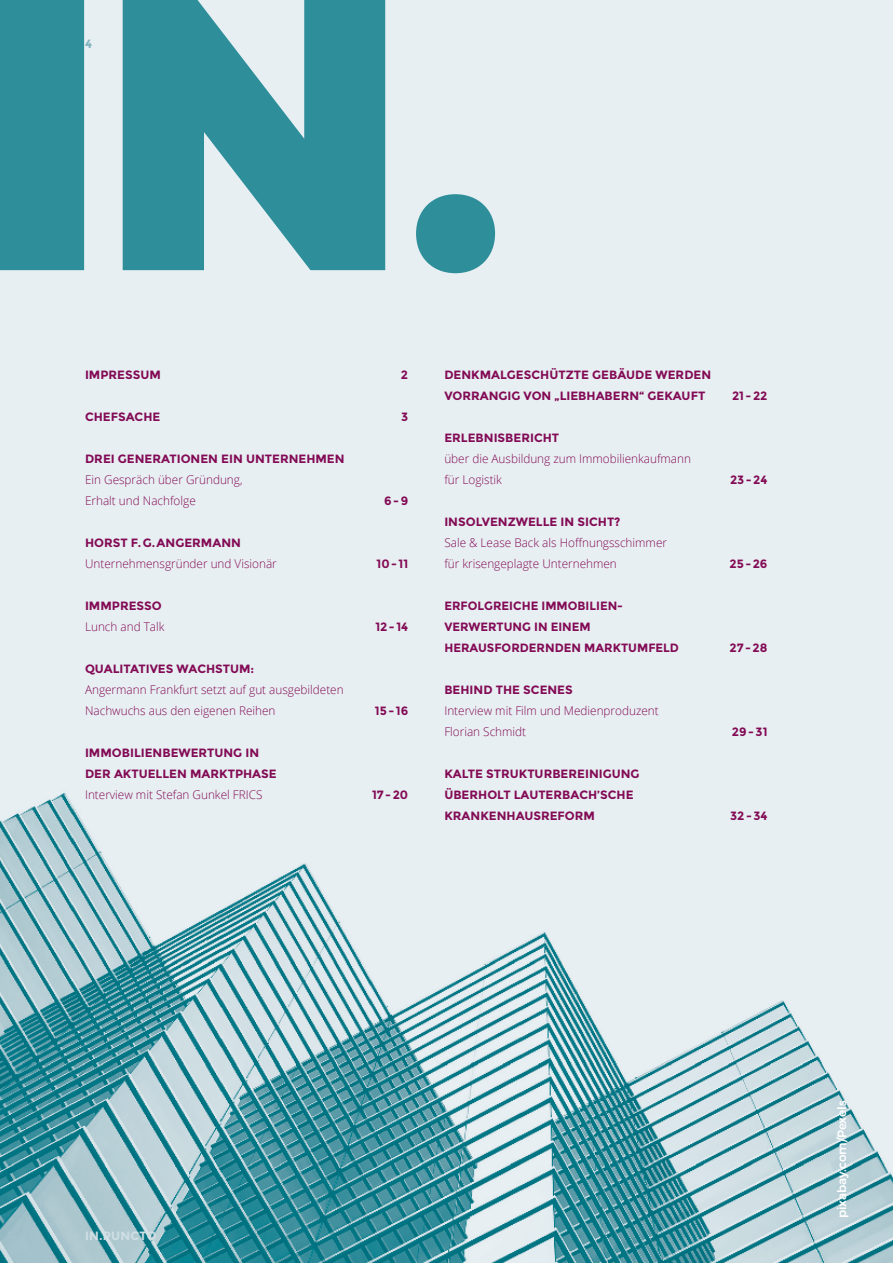
<style>
.page{position:relative;width:893px;height:1263px;background:#e7eff2}
.page>*{position:absolute;margin:0;border:0;box-sizing:border-box;transform-origin:0 0}
.t1{font:700 12px/21px "Montserrat";color:#830a55}
.t2{font:300 12px/21px "Open Sans";color:#830a55}
.t3{font:500 12px "Montserrat";color:#fff}
.t4{font:700 12px "Montserrat";letter-spacing:.02em;color:#cfdfe4}
.t5{font:700 12px "Montserrat";color:#81b3bd}
</style>
<div class="page">
<img style="left:0;top:793px;width:893px;height:470px">
<svg style="left:0;top:0;width:495px;height:273px;fill:#2e8f9b"></svg>
<p class="t5" style="left:85px;top:37px;width:9px">4</p>
<p class="t1" style="left:85px;top:364px;width:77px">IMPRESSUM</p>
<p class="t1" style="left:401px;top:364px;width:9px">2</p>
<p class="t1" style="left:85px;top:406px;width:77px">CHEFSACHE</p>
<p class="t1" style="left:401px;top:406px;width:9px">3</p>
<p class="t1" style="left:85px;top:448px;width:261px">DREI GENERATIONEN EIN UNTERNEHMEN</p>
<p class="t2" style="left:85px;top:469px;width:159px">Ein Gespräch über Gründung,<br>Erhalt und Nachfolge</p>
<p class="t1" style="left:384px;top:490px;width:25px">6-9</p>
<p class="t1" style="left:85px;top:532px;width:157px">HORST F.G.ANGERMANN</p>
<p class="t2" style="left:85px;top:553px;width:193px">Unternehmensgründer und Visionär</p>
<p class="t1" style="left:377px;top:553px;width:33px">10-11</p>
<p class="t1" style="left:85px;top:595px;width:78px">IMMPRESSO</p>
<p class="t2" style="left:85px;top:616px;width:81px">Lunch and Talk</p>
<p class="t1" style="left:375px;top:616px;width:34px">12-14</p>
<p class="t1" style="left:85px;top:658px;width:171px">QUALITATIVES WACHSTUM:</p>
<p class="t2" style="left:85px;top:679px;width:260px">Angermann Frankfurt setzt auf gut ausgebildeten</p>
<p class="t2" style="left:85px;top:700px;width:192px">Nachwuchs aus den eigenen Reihen</p>
<p class="t1" style="left:375px;top:700px;width:35px">15-16</p>
<p class="t1" style="left:85px;top:742px;width:193px">IMMOBILIENBEWERTUNG IN<br>DER AKTUELLEN MARKTPHASE</p>
<p class="t2" style="left:85px;top:784px;width:179px">Interview mit Stefan Gunkel FRICS</p>
<p class="t1" style="left:372px;top:784px;width:38px">17-20</p>
<p class="t1" style="left:444px;top:364px;width:268px">DENKMALGESCHÜTZTE GEBÄUDE WERDEN</p>
<p class="t1" style="left:444px;top:385px;width:262px">VORRANGIG VON „LIEBHABERN“ GEKAUFT</p>
<p class="t1" style="left:732px;top:385px;width:37px">21-22</p>
<p class="t1" style="left:444px;top:427px;width:116px">ERLEBNISBERICHT</p>
<p class="t2" style="left:444px;top:448px;width:248px">über die Ausbildung zum Immobilienkaufmann</p>
<p class="t2" style="left:444px;top:469px;width:59px">für Logistik</p>
<p class="t1" style="left:730px;top:469px;width:39px">23-24</p>
<p class="t1" style="left:444px;top:511px;width:178px">INSOLVENZWELLE IN SICHT?</p>
<p class="t2" style="left:444px;top:532px;width:224px">Sale &amp; Lease Back als Hoffnungsschimmer</p>
<p class="t2" style="left:444px;top:553px;width:174px">für krisengeplagte Unternehmen</p>
<p class="t1" style="left:729px;top:553px;width:40px">25-26</p>
<p class="t1" style="left:444px;top:595px;width:180px">ERFOLGREICHE IMMOBILIEN-</p>
<p class="t1" style="left:444px;top:616px;width:148px">VERWERTUNG IN EINEM</p>
<p class="t1" style="left:444px;top:637px;width:236px">HERAUSFORDERNDEN MARKTUMFELD</p>
<p class="t1" style="left:729px;top:637px;width:40px">27-28</p>
<p class="t1" style="left:444px;top:679px;width:130px">BEHIND THE SCENES</p>
<p class="t2" style="left:444px;top:700px;width:216px">Interview mit Film und Medienproduzent</p>
<p class="t2" style="left:444px;top:721px;width:83px">Florian Schmidt</p>
<p class="t1" style="left:732px;top:721px;width:37px">29-31</p>
<p class="t1" style="left:444px;top:763px;width:197px">KALTE STRUKTURBEREINIGUNG</p>
<p class="t1" style="left:444px;top:784px;width:191px">ÜBERHOLT LAUTERBACH’SCHE</p>
<p class="t1" style="left:444px;top:805px;width:152px">KRANKENHAUSREFORM</p>
<p class="t1" style="left:730px;top:805px;width:39px">32-34</p>
<p class="t4" style="left:85px;top:1229px;width:73px">IN.PUNCTO</p>
<p class="t3" style="left:832px;top:1218px;width:119px;rotate:-90deg">pixabay.com/Pexels</p>
</div>
